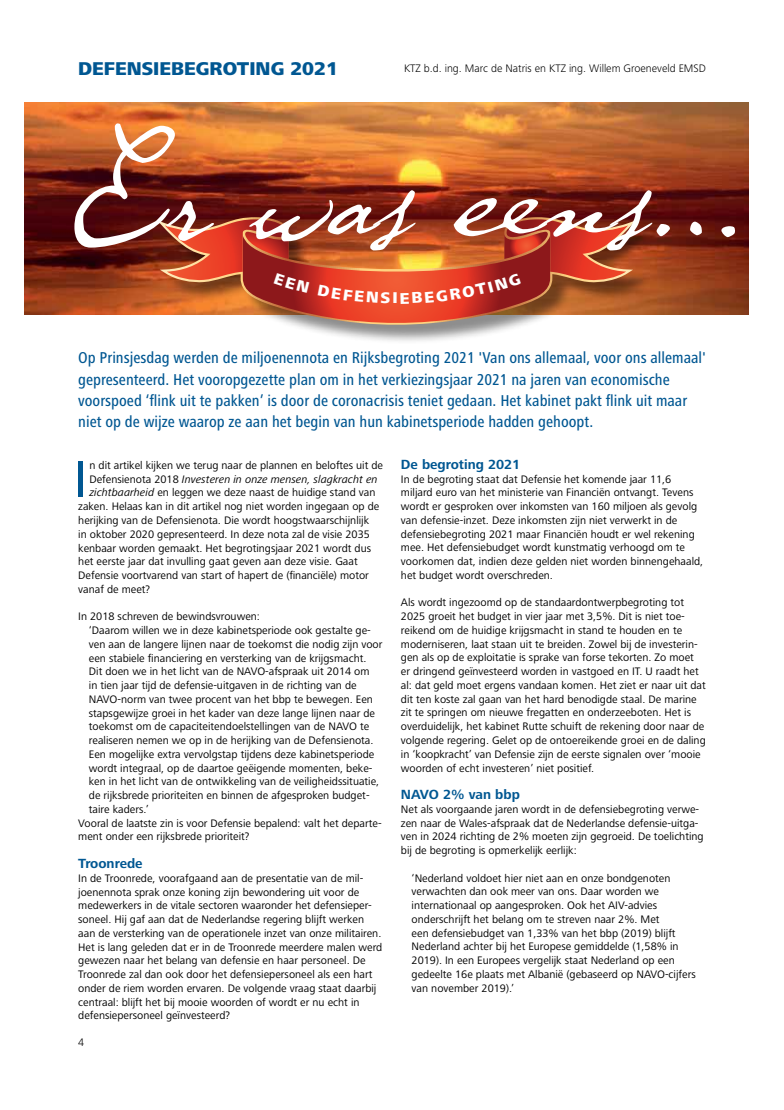
<style>
.page{position:relative;width:784px;height:1110px;background:#fff}
.page>*{position:absolute;margin:0;border:0;box-sizing:border-box;transform-origin:0 0}
.t1{font:156.25px "P22 Cezanne Pro";letter-spacing:-.02em;color:#fff}
.t2{font:52.5px "Frutiger Next LT";color:#005792}
.t3{font:800 19.12px "Frutiger Next LT";color:#005792}
.t4{font:500 condensed 16.25px/21.2px "Frutiger Next LT";color:#005792}
.t5{font:800 16.12px "Frutiger Next LT";color:#fff}
.t6{font:700 13.75px "Frutiger Next LT";color:#005792}
.t7{font:11.25px/13.8px "Frutiger Next LT";color:#000}
.t8{font:300 11.25px "Frutiger Next LT";color:#000}
.t9{font:italic 11.25px "Frutiger Next LT";color:#000}
.s1{font-style:normal}
.s2{font-style:italic}
</style>
<div class="page">
<img style="left:25px;top:102px;width:723px;height:213px">
<div style="left:161px;top:219px;width:492px;height:125px;background:#000;opacity:.45"></div>
<svg style="left:157px;top:217px;width:478px;height:108px;background:#8e4029"></svg>
<img style="left:165px;top:219px;width:462px;height:111px">
<h3 class="t3" style="left:78px;top:57px;width:261px">DEFENSIEBEGROTING 2021</h3>
<p class="t8" style="left:404px;top:62px;width:303px">KTZ b.d. ing. Marc de Natris en KTZ ing. Willem Groeneveld EMSD</p>
<h1 class="t1" style="left:67px;top:88px;width:678px">Er was eens…</h1>
<h3 class="t5" style="left:392px;top:289px;width:7px">I</h3>
<p class="t4" style="left:78px;top:347px;width:629px">Op Prinsjesdag werden de miljoenennota en Rijksbegroting 2021 'Van ons allemaal, voor ons allemaal' gepresenteerd. Het vooropgezette plan om in het verkiezingsjaar 2021 na jaren van economische voorspoed ‘flink uit te pakken’ is door de coronacrisis teniet gedaan. Het kabinet pakt flink uit maar niet op de wijze waarop ze aan het begin van hun kabinetsperiode hadden gehoopt.</p>
<h2 class="t2" style="left:74px;top:450px;width:15px">I</h2>
<p class="t7" style="left:89px;top:458px;width:295px">n dit artikel kijken we terug naar de plannen en beloftes uit de</p>
<p class="t6" style="left:401px;top:456px;width:121px">De begroting 2021</p>
<p class="t7" style="left:401px;top:472px;width:303px">In de begroting staat dat Defensie het komende jaar 11,6 miljard euro van het ministerie van Financiën ontvangt. Tevens wordt er gesproken over inkomsten van 160 miljoen als gevolg van defensie-inzet. Deze inkomsten zijn niet verwerkt in de defensiebegroting 2021 maar Financiën houdt er wel rekening mee. Het defensiebudget wordt kunstmatig verhoogd om te voorkomen dat, indien deze gelden niet worden binnengehaald, het budget wordt overschreden.</p>
<p class="t7" style="left:401px;top:595px;width:306px">Als wordt ingezoomd op de standaardontwerpbegroting tot 2025 groeit het budget in vier jaar met 3,5%. Dit is niet toe&shy;reikend om de huidige krijgsmacht in stand te houden en te moderniseren, laat staan uit te breiden. Zowel bij de investerin&shy;gen als op de exploitatie is sprake van forse tekorten. Zo moet er dringend geïnvesteerd worden in vastgoed en IT. U raadt het al: dat geld moet ergens vandaan komen. Het ziet er naar uit dat dit ten koste zal gaan van het hard benodigde staal. De marine zit te springen om nieuwe fregatten en onderzeeboten. Het is overduidelijk, het kabinet Rutte schuift de rekening door naar de volgende regering. Gelet op de ontoereikende groei en de daling in ‘koopkracht’ van Defensie zijn de eerste signalen over ‘mooie woorden of echt investeren’ niet positief.</p>
<p class="t6" style="left:401px;top:786px;width:120px">NAVO 2% van bbp</p>
<p class="t7" style="left:401px;top:802px;width:304px">Net als voorgaande jaren wordt in de defensiebegroting verwe&shy;zen naar de Wales-afspraak dat de Nederlandse defensie-uitga&shy;ven in 2024 richting de 2% moeten zijn gegroeid. De toelichting bij de begroting is opmerkelijk eerlijk:</p>
<p class="t7" style="left:411px;top:870px;width:285px">‘Nederland voldoet hier niet aan en onze bondgenoten verwachten dan ook meer van ons. Daar worden we internationaal op aangesproken. Ook het AIV-advies onderschrijft het belang om te streven naar 2%. Met<br>een defensiebudget van 1,33% van het bbp (2019) blijft Nederland achter bij het Europese gemiddelde (1,58% in 2019). In een Europees vergelijk staat Nederland op een gedeelte 16e plaats met Albanië (gebaseerd op NAVO-cijfers van november 2019).’</p>
<p class="t9" style="left:89px;top:472px;width:289px"><span class="s1">Defensienota 2018</span> Investeren in onze mensen, slagkracht en</p>
<p class="t7" style="left:89px;top:485px;width:287px"><span class="s2">zichtbaarheid</span> en leggen we deze naast de huidige stand van</p>
<p class="t7" style="left:78px;top:499px;width:302px">zaken. Helaas kan in dit artikel nog niet worden ingegaan op de</p>
<p class="t7" style="left:78px;top:513px;width:292px">herijking van de Defensienota. Die wordt hoogstwaarschijnlijk</p>
<p class="t7" style="left:78px;top:527px;width:293px">in oktober 2020 gepresenteerd. In deze nota zal de visie 2035</p>
<p class="t7" style="left:78px;top:540px;width:294px">kenbaar worden gemaakt. Het begrotingsjaar 2021 wordt dus</p>
<p class="t7" style="left:78px;top:554px;width:281px">het eerste jaar dat invulling gaat geven aan deze visie. Gaat</p>
<p class="t7" style="left:78px;top:568px;width:292px">Defensie voortvarend van start of hapert de (financiële) motor</p>
<p class="t7" style="left:78px;top:582px;width:73px">vanaf de meet?</p>
<p class="t7" style="left:78px;top:609px;width:183px">In 2018 schreven de bewindsvrouwen:</p>
<p class="t7" style="left:89px;top:623px;width:283px">‘Daarom willen we in deze kabinetsperiode ook gestalte ge-</p>
<p class="t7" style="left:89px;top:637px;width:295px">ven aan de langere lijnen naar de toekomst die nodig zijn voor</p>
<p class="t7" style="left:89px;top:650px;width:279px">een stabiele financiering en versterking van de krijgsmacht.</p>
<p class="t7" style="left:89px;top:664px;width:282px">Dit doen we in het licht van de NAVO-afspraak uit 2014 om</p>
<p class="t7" style="left:89px;top:678px;width:269px">in tien jaar tijd de defensie-uitgaven in de richting van de</p>
<p class="t7" style="left:89px;top:692px;width:285px">NAVO-norm van twee procent van het bbp te bewegen. Een</p>
<p class="t7" style="left:89px;top:705px;width:287px">stapsgewijze groei in het kader van deze lange lijnen naar de</p>
<p class="t7" style="left:89px;top:719px;width:281px">toekomst om de capaciteitendoelstellingen van de NAVO te</p>
<p class="t7" style="left:89px;top:733px;width:286px">realiseren nemen we op in de herijking van de Defensienota.</p>
<p class="t7" style="left:89px;top:747px;width:287px">Een mogelijke extra vervolgstap tijdens deze kabinetsperiode</p>
<p class="t7" style="left:89px;top:760px;width:285px">wordt integraal, op de daartoe geëigende momenten, beke-</p>
<p class="t7" style="left:89px;top:774px;width:292px">ken in het licht van de ontwikkeling van de veiligheidssituatie,</p>
<p class="t7" style="left:89px;top:788px;width:282px">de rijksbrede prioriteiten en binnen de afgesproken budget-</p>
<p class="t7" style="left:89px;top:802px;width:61px">taire kaders.’</p>
<p class="t7" style="left:78px;top:815px;width:304px">Vooral de laatste zin is voor Defensie bepalend: valt het departe-</p>
<p class="t7" style="left:78px;top:829px;width:173px">ment onder een rijksbrede prioriteit?</p>
<p class="t6" style="left:78px;top:855px;width:66px">Troonrede</p>
<p class="t7" style="left:78px;top:870px;width:305px">In de Troonrede, voorafgaand aan de presentatie van de mil&shy;joenennota sprak onze koning zijn bewondering uit voor de medewerkers in de vitale sectoren waaronder het defensieper&shy;soneel. Hij gaf aan dat de Nederlandse regering blijft werken aan de versterking van de operationele inzet van onze militairen.<br>Het is lang geleden dat er in de Troonrede meerdere malen werd gewezen naar het belang van defensie en haar personeel. De Troonrede zal dan ook door het defensiepersoneel als een hart onder de riem worden ervaren. De volgende vraag staat daarbij centraal: blijft het bij mooie woorden of wordt er nu echt in defensiepersoneel geïnvesteerd?</p>
<p class="t8" style="left:78px;top:1035px;width:7px">4</p>
</div>
